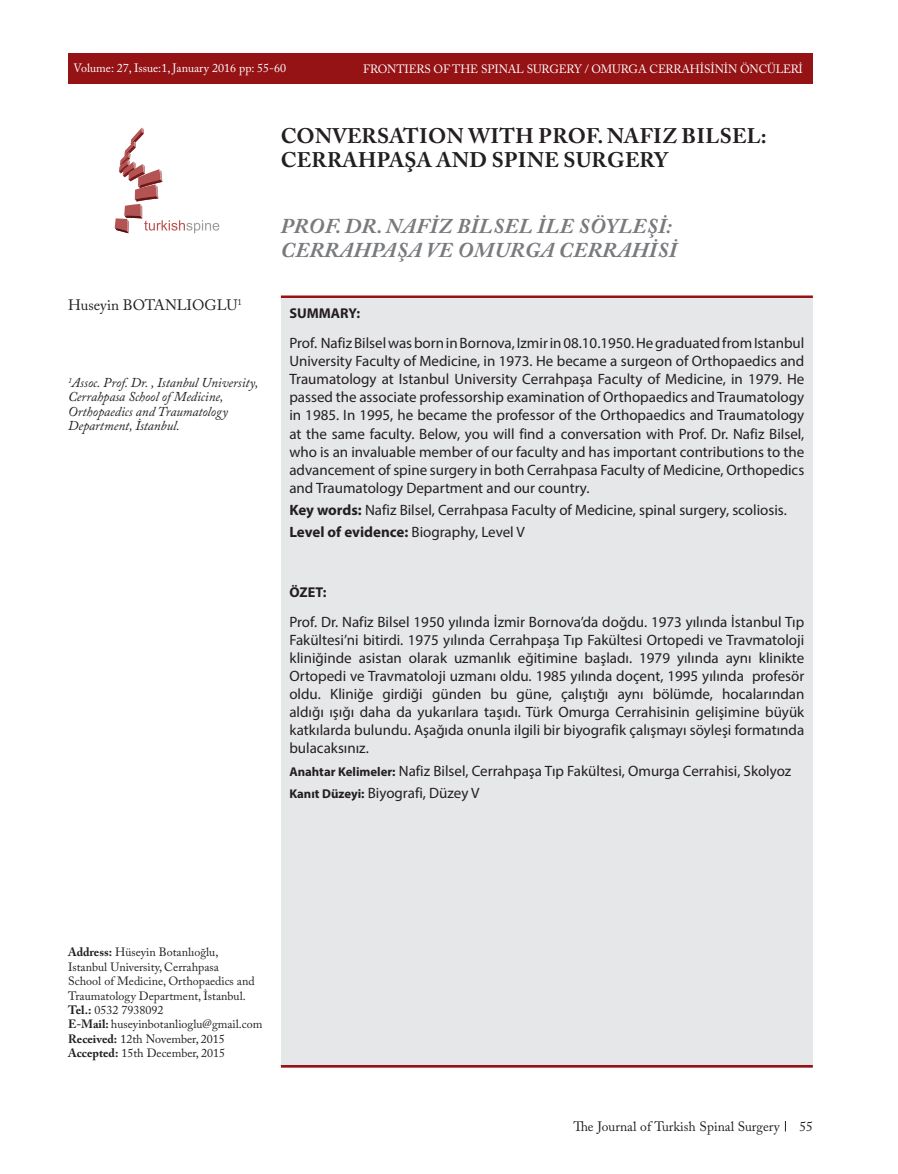
<style>
.page{position:relative;width:898px;height:1174px;background:#fff}
.page>*{position:absolute;margin:0;border:0;box-sizing:border-box;transform-origin:0 0}
.İNG_başlık{font:700 21px/24px "Adobe Caslon Pro";letter-spacing:.015em;color:#231f20}
.TR_başlık{font:italic 700 21px/24px "Adobe Caslon Pro";letter-spacing:.015em;color:#787a7d}
.Özet_metin{font:15px/18px "Myriad Pro";color:#231f20;text-align:justify}
.Özet_metin-2{font:700 15px "Myriad Pro";color:#231f20}
.yazarlar{font:15px "Adobe Caslon Pro";color:#231f20}
.özet_başlık_başlık{font:700 14.25px "Myriad Pro";color:#231f20}
.kurum{font:italic 13.5px/14.1px "Adobe Caslon Pro";color:#231f20}
.METİN{font:13.5px "Adobe Caslon Pro";color:#231f20}
.Adres{font:12px/14.4px "Adobe Caslon Pro";color:#231f20}
.t1{font:12px "Adobe Caslon Pro";letter-spacing:-.01em;color:#fff}
.s1{font-weight:700}
.s2{font-weight:400}
.s3{font-weight:700;font-size:12.75px}
</style>
<div class="page">
<div style="left:68px;top:54px;width:744px;height:30px;background:#951215"></div>
<hr style="left:281px;top:295px;width:531px;height:3px;background:#951215">
<hr style="left:281px;top:1064px;width:531px;height:3px;background:#951215">
<svg style="left:115px;top:128px;width:104px;height:105px"></svg>
<div style="left:281px;top:298px;width:531px;height:766px;background:#e6e7e8"></div>
<p class="t1" style="left:74px;top:61px;width:214px">Volume: 27, Issue:1, January 2016 pp: 55-60</p>
<p class="t1" style="left:363px;top:62px;width:441px">FRONTIERS OF THE SPINAL SURGERY / OMURGA CERRAHİSİNİN ÖNCÜLERİ</p>
<p class="İNG_başlık" style="left:281px;top:124px;width:487px">CONVERSATION WITH PROF. NAFIZ BILSEL:<br>CERRAHPAŞA AND SPINE SURGERY</p>
<p class="yazarlar" style="left:68px;top:295px;width:175px">Huseyin BOTANLIOGLU<sup>1</sup></p>
<p class="kurum" style="left:68px;top:376px;width:192px"><sup>1</sup>Assoc. Prof. Dr. , Istanbul University,<br>Cerrahpasa School of Medicine,<br>Orthopaedics and Traumatology<br>Department, İstanbul.</p>
<p class="TR_başlık" style="left:281px;top:214px;width:397px">PROF. DR. NAFİZ BİLSEL İLE SÖYLEŞİ:<br>CERRAHPAŞA VE OMURGA CERRAHİSİ</p>
<p class="özet_başlık_başlık" style="left:289px;top:303px;width:72px">SUMMARY:</p>
<p class="Özet_metin" style="left:289px;top:334px;width:516px">Prof. Nafiz Bilsel was born in Bornova, Izmir in 08.10.1950. He graduated from Istanbul University Faculty of Medicine, in 1973. He became a surgeon of Orthopaedics and Traumatology at Istanbul University Cerrahpaşa Faculty of Medicine, in 1979. He passed the associate professorship examination of Orthopaedics and Traumatology in 1985. In 1995, he became the professor of the Orthopaedics and Traumatology at the same faculty. Below, you will find a conversation with Prof. Dr. Nafiz Bilsel, who is an invaluable member of our faculty and has important contributions to the advancement of spine surgery in both Cerrahpasa Faculty of Medicine, Orthopedics and Traumatology Department and our country.</p>
<p class="Özet_metin" style="left:289px;top:500px;width:498px"><span class="s1">Key words:</span> Nafiz Bilsel, Cerrahpasa Faculty of Medicine, spinal surgery, scoliosis.</p>
<p class="Özet_metin-2" style="left:289px;top:522px;width:237px">Level of evidence: <span class="s2">Biography, Level V</span></p>
<p class="özet_başlık_başlık" style="left:289px;top:582px;width:39px">ÖZET:</p>
<p class="Özet_metin" style="left:289px;top:613px;width:516px">Prof. Dr. Nafiz Bilsel 1950 yılında İzmir Bornova’da doğdu. 1973 yılında İstanbul Tıp Fakültesi’ni bitirdi. 1975 yılında Cerrahpaşa Tıp Fakültesi Ortopedi ve Travmatoloji kliniğinde asistan olarak uzmanlık eğitimine başladı. 1979 yılında aynı klinikte Ortopedi ve Travmatoloji uzmanı oldu. 1985 yılında doçent, 1995 yılında profesör oldu. Kliniğe girdiği günden bu güne, çalıştığı aynı bölümde, hocalarından aldığı ışığı daha da yukarılara taşıdı. Türk Omurga Cerrahisinin gelişimine büyük katkılarda bulundu. Aşağıda onunla ilgili bir biyografik çalışmayı söyleşi formatında bulacaksınız.</p>
<p class="Özet_metin" style="left:289px;top:761px;width:503px"><span class="s3">Anahtar Kelimeler:</span> Nafiz Bilsel, Cerrahpaşa Tıp Fakültesi, Omurga Cerrahisi, Skolyoz</p>
<p class="Özet_metin" style="left:289px;top:783px;width:191px"><span class="s3">Kanıt Düzeyi:</span> Biyografi, Düzey V</p>
<p class="Adres" style="left:68px;top:945px;width:188px"><span class="s1">Address:</span> Hüseyin Botanlıoğlu, Istanbul University, Cerrahpasa School of Medicine, Orthopaedics and Traumatology Department, İstanbul.</p>
<p class="Adres" style="left:68px;top:1002px;width:97px"><span class="s1">Tel.:</span> 0532 7938092</p>
<p class="Adres" style="left:68px;top:1017px;width:196px"><span class="s1">E-Mail:</span> huseyinbotanlioglu@gmail.com</p>
<p class="Adres" style="left:68px;top:1031px;width:158px"><span class="s1">Received:</span> 12th November, 2015</p>
<p class="Adres" style="left:68px;top:1045px;width:159px"><span class="s1">Accepted:</span> 15th December, 2015</p>
<p class="METİN" style="left:573px;top:1118px;width:208px">The Journal of Turkish Spinal Surgery</p>
<p class="METİN" style="left:799px;top:1118px;width:15px">55</p>
</div>
